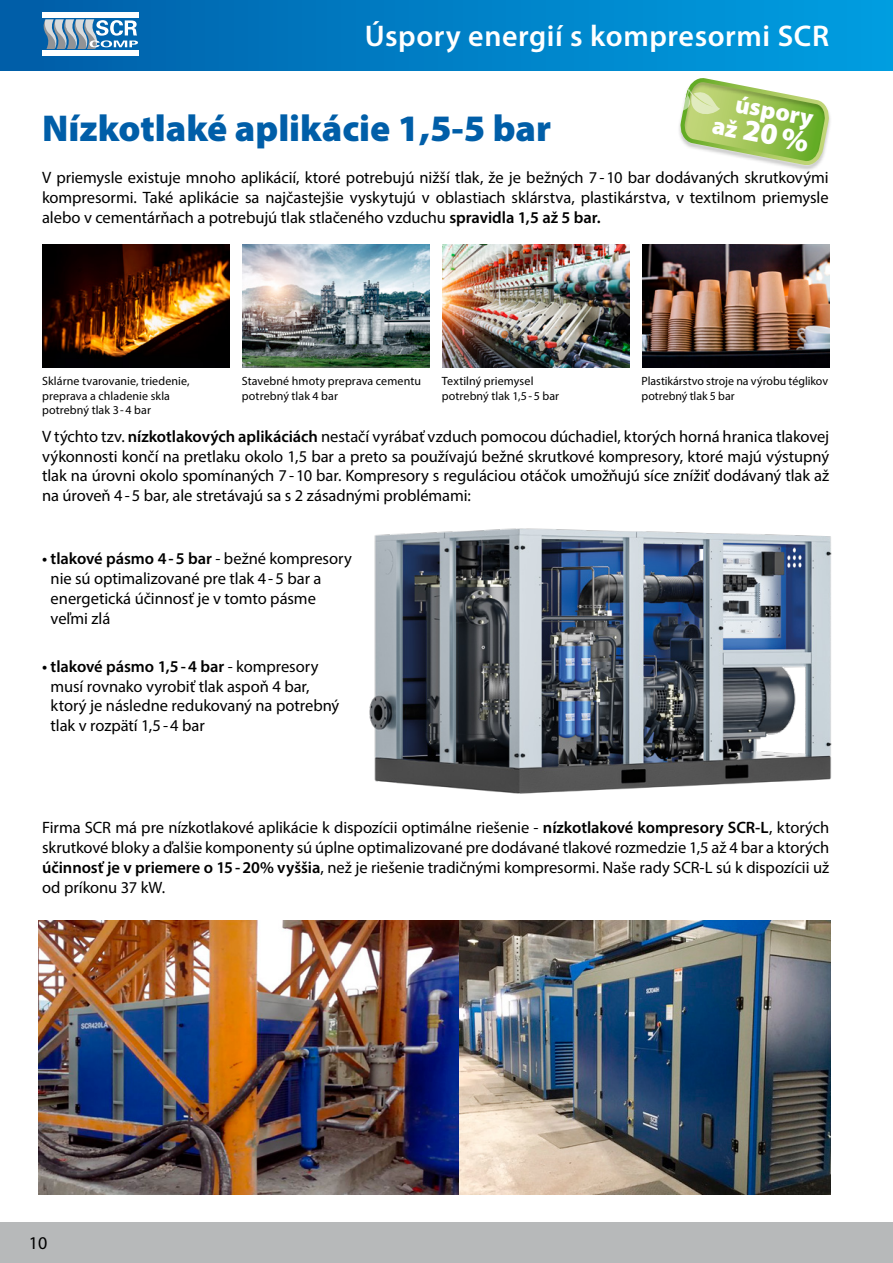
<style>
.page{position:relative;width:893px;height:1263px;background:#fff}
.page>*{position:absolute;margin:0;border:0;box-sizing:border-box;transform-origin:0 0}
.t1{font:900 37.5px "Myriad Pro";color:#005ea8}
.t2{font:900 30.3px "Myriad Pro";color:#fff}
.t3{font:600 30px "Myriad Pro";letter-spacing:.02em;color:#fff}
.t4{font:900 24.6px "Myriad Pro";color:#fff}
.t5{font:18px "Myriad Pro";color:#000}
.t6{font:16.5px/19.8px "Myriad Pro";letter-spacing:-.005em;color:#000;text-align:justify}
.t7{font:12px/14.4px "Myriad Pro";letter-spacing:.005em;color:#000}
.s1{font-weight:600}
.s2{font-size:24.6px}
</style>
<div class="page">
<div style="left:0;top:1222px;width:893px;height:41px;background:#b7b9ba"></div>
<div style="left:0;top:0;width:893px;height:70px;background:linear-gradient(to right,#0761a9,#009ee1)"></div>
<div style="left:43px;top:13px;width:96px;height:5px;background:#fff"></div>
<div style="left:43px;top:50px;width:96px;height:5px;background:#fff"></div>
<svg style="left:43px;top:19px;width:95px;height:30px"></svg>
<img style="left:43px;top:244px;width:187px;height:124px">
<img style="left:242px;top:244px;width:187px;height:124px">
<img style="left:442px;top:244px;width:187px;height:124px">
<img style="left:642px;top:244px;width:187px;height:124px">
<img style="left:369px;top:528px;width:463px;height:266px">
<img style="left:38px;top:920px;width:422px;height:274px">
<img style="left:460px;top:920px;width:371px;height:274px">
<div style="left:677px;top:78px;width:155px;height:94px;background:#000;opacity:.23"></div>
<svg style="left:677px;top:79px;width:151px;height:85px"></svg>
<h3 class="t3" style="left:365px;top:17px;width:466px">Úspory energií s kompresormi SCR</h3>
<h3 class="t4" style="left:739px;top:87px;width:81px;rotate:11deg">úspory</h3>
<h1 class="t1" style="left:42px;top:103px;width:511px">Nízkotlaké aplikácie 1,5-5 bar</h1>
<p class="t6" style="left:42px;top:167px;width:788px">V priemysle existuje mnoho aplikácií, ktoré potrebujú nižší tlak, že je bežných 7 -10 bar dodávaných skrutkovými kompresormi. Také aplikácie sa najčastejšie vyskytujú v oblastiach sklárstva, plastikárstva, v textilnom priemysle alebo v cementárňach a potrebujú tlak stlačeného vzduchu <span class="s1">spravidla 1,5 až 5 bar.</span></p>
<h2 class="t2" style="left:717px;top:103px;width:99px;rotate:11deg"><span class="s2">až</span> 20%</h2>
<p class="t7" style="left:42px;top:374px;width:149px">Sklárne tvarovanie, triedenie, preprava a chladenie skla potrebný tlak 3-4 bar</p>
<p class="t7" style="left:242px;top:374px;width:181px">Stavebné hmoty preprava cementu potrebný tlak 4 bar</p>
<p class="t7" style="left:442px;top:374px;width:119px">Textilný priemysel potrebný tlak 1,5-5 bar</p>
<p class="t7" style="left:642px;top:374px;width:188px">Plastikárstvo stroje na výrobu téglikov potrebný tlak 5 bar</p>
<p class="t6" style="left:42px;top:426px;width:789px">V týchto tzv. <span class="s1">nízkotlakových aplikáciách</span> nestačí vyrábať vzduch pomocou dúchadiel, ktorých horná hranica tlakovej výkonnosti končí na pretlaku okolo 1,5 bar a preto sa používajú bežné skrutkové kompresory, ktoré majú výstupný tlak na úrovni okolo spomínaných 7-10 bar. Kompresory s reguláciou otáčok umožňujú síce znížiť dodávaný tlak až na úroveň 4-5 bar, ale stretávajú sa s 2 zásadnými problémami:</p>
<p class="t6" style="left:51px;top:548px;width:303px;text-align:left;text-indent:-9px"><span class="s1">• tlakové pásmo 4-5 bar</span> - bežné kompresory nie sú optimalizované pre tlak 4-5 bar a energetická účinnosť je v tomto pásme veľmi zlá</p>
<p class="t6" style="left:51px;top:656px;width:290px;text-align:left;text-indent:-9px"><span class="s1">• tlakové pásmo 1,5-4 bar</span> - kompresory musí rovnako vyrobiť tlak aspoň 4 bar, ktorý je následne redukovaný na potrebný tlak v rozpätí 1,5-4 bar</p>
<p class="t6" style="left:42px;top:817px;width:789px">Firma SCR má pre nízkotlakové aplikácie k dispozícii optimálne riešenie - <span class="s1">nízkotlakové kompresory SCR-L</span>, ktorých skrutkové bloky a ďalšie komponenty sú úplne optimalizované pre dodávané tlakové rozmedzie 1,5 až 4 bar a ktorých <span class="s1">účinnosť je v priemere o 15-20% vyššia</span>, než je riešenie tradičnými kompresormi. Naše rady SCR-L sú k dispozícii už od príkonu 37 kW.</p>
<p class="t5" style="left:29px;top:1232px;width:20px">10</p>
</div>
